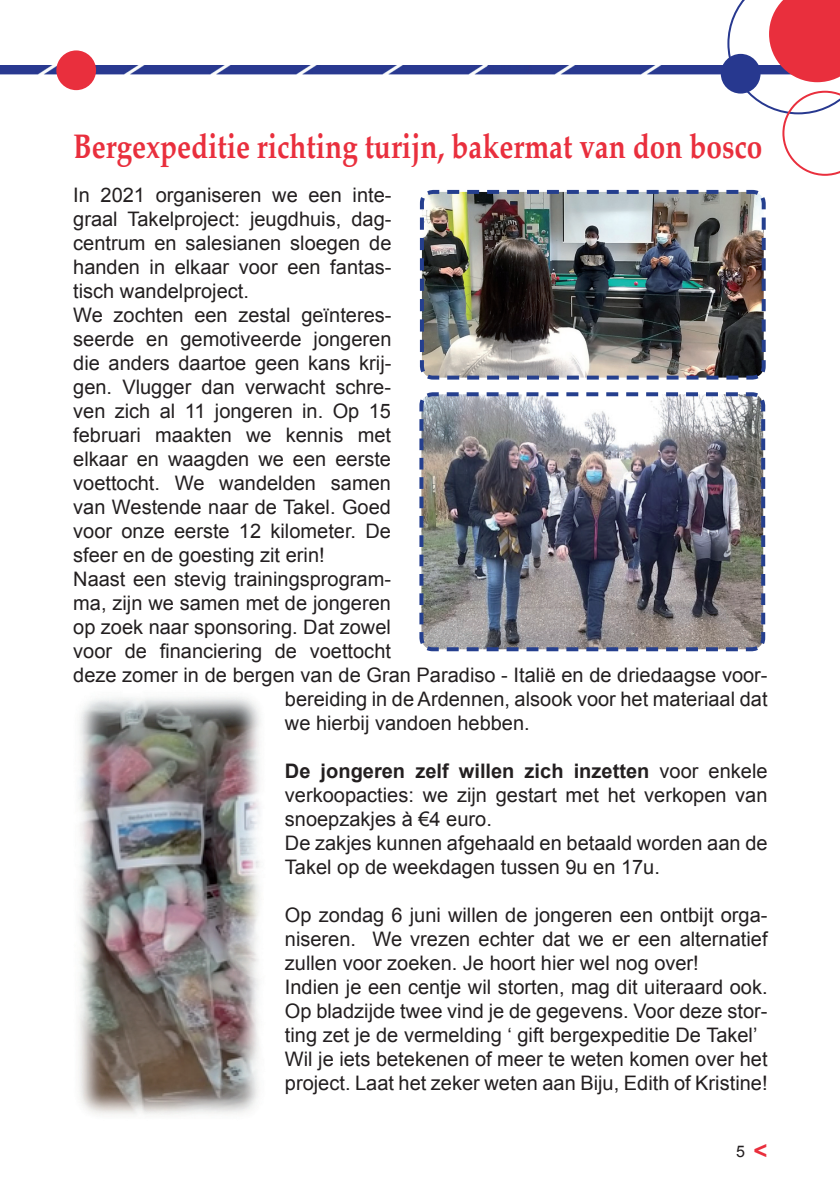
<style>
.page{position:relative;width:840px;height:1191px;background:#fff}
.page>*{position:absolute;margin:0;border:0;box-sizing:border-box;transform-origin:0 0}
.t1{font:700 34px "Palatino";color:#e92f3d;scale:.82 1}
.t2{font:20px/24px "Arial";color:#231f20}
.t3{font:16px "Arial";color:#231f20}
.s1{font-weight:700}
.s2{font-weight:700;font-size:24px;color:#e92f3d}
</style>
<div class="page">
<img style="left:0;top:66px;width:721px;height:8px">
<svg style="left:720px;top:54px;width:40px;height:40px"></svg>
<svg style="left:727px;top:0;width:112px;height:176px"></svg>
<div style="left:56px;top:50px;width:40px;height:40px;background:#e92f3d;border-radius:50%"></div>
<img style="left:78px;top:697px;width:183px;height:418px">
<img style="left:419px;top:189px;width:347px;height:191px">
<img style="left:419px;top:392px;width:347px;height:260px">
<h1 class="t1" style="left:73px;top:118px;width:841px">Bergexpeditie richting turijn, bakermat van don bosco</h1>
<p class="t2" style="left:73px;top:183px;width:319px">I n 2021 organiseren we een inte-</p>
<p class="t2" style="left:73px;top:207px;width:319px">graal Takelproject: jeugdhuis, dag-</p>
<p class="t2" style="left:73px;top:231px;width:319px">centrum en salesianen sloegen de</p>
<p class="t2" style="left:73px;top:255px;width:319px">handen in elkaar voor een fantas-</p>
<p class="t2" style="left:73px;top:279px;width:177px">tisch wandelproject.</p>
<p class="t2" style="left:73px;top:303px;width:319px">We zochten een zestal geïnteres-</p>
<p class="t2" style="left:73px;top:327px;width:319px">seerde en gemotiveerde jongeren</p>
<p class="t2" style="left:73px;top:351px;width:319px">die anders daartoe geen kans krij-</p>
<p class="t2" style="left:73px;top:375px;width:319px">gen. Vlugger dan verwacht schre-</p>
<p class="t2" style="left:73px;top:399px;width:319px">ven zich al 11 jongeren in. Op 15</p>
<p class="t2" style="left:73px;top:423px;width:319px">februari maakten we kennis met</p>
<p class="t2" style="left:73px;top:447px;width:319px">elkaar en waagden we een eerste</p>
<p class="t2" style="left:73px;top:471px;width:319px">voettocht. We wandelden samen</p>
<p class="t2" style="left:73px;top:495px;width:319px">van Westende naar de Takel. Goed</p>
<p class="t2" style="left:73px;top:519px;width:319px">voor onze eerste 12 kilometer. De</p>
<p class="t2" style="left:73px;top:543px;width:253px">sfeer en de goesting zit erin!</p>
<p class="t2" style="left:73px;top:567px;width:319px">Naast een stevig trainingsprogram-</p>
<p class="t2" style="left:73px;top:591px;width:319px">ma, zijn we samen met de jongeren</p>
<p class="t2" style="left:73px;top:615px;width:319px">op zoek naar sponsoring. Dat zowel</p>
<p class="t2" style="left:73px;top:639px;width:319px">voor de financiering de voettocht</p>
<p class="t2" style="left:73px;top:663px;width:695px">deze zomer in de bergen van de Gran Paradiso - Italië en de driedaagse voor-</p>
<p class="t2" style="left:285px;top:687px;width:484px">bereiding in de Ardennen, alsook voor het materiaal dat</p>
<p class="t2" style="left:285px;top:711px;width:246px">we hierbij vandoen hebben.</p>
<p class="t2" style="left:285px;top:759px;width:484px"><span class="s1">De jongeren zelf willen zich inzetten</span> voor enkele verkoopacties: we zijn gestart met het verkopen van snoepzakjes à €4 euro.<br>De zakjes kunnen afgehaald en betaald worden aan de Takel op de weekdagen tussen 9u en 17u.</p>
<p class="t2" style="left:285px;top:903px;width:484px">Op zondag 6 juni willen de jongeren een ontbijt orga&shy;niseren. We vrezen echter dat we er een alternatief zullen voor zoeken. Je hoort hier wel nog over!<br>I ndien je een centje wil storten, mag dit uiteraard ook.<br>Op bladzijde twee vind je de gegevens. Voor deze stor&shy;ting zet je de vermelding ‘ gift bergexpeditie De Takel’ Wil je iets betekenen of meer te weten komen over het project. Laat het zeker weten aan Biju, Edith of Kristine!</p>
<p class="t3" style="left:735px;top:1140px;width:33px">5 <span class="s2">&lt;</span></p>
</div>
